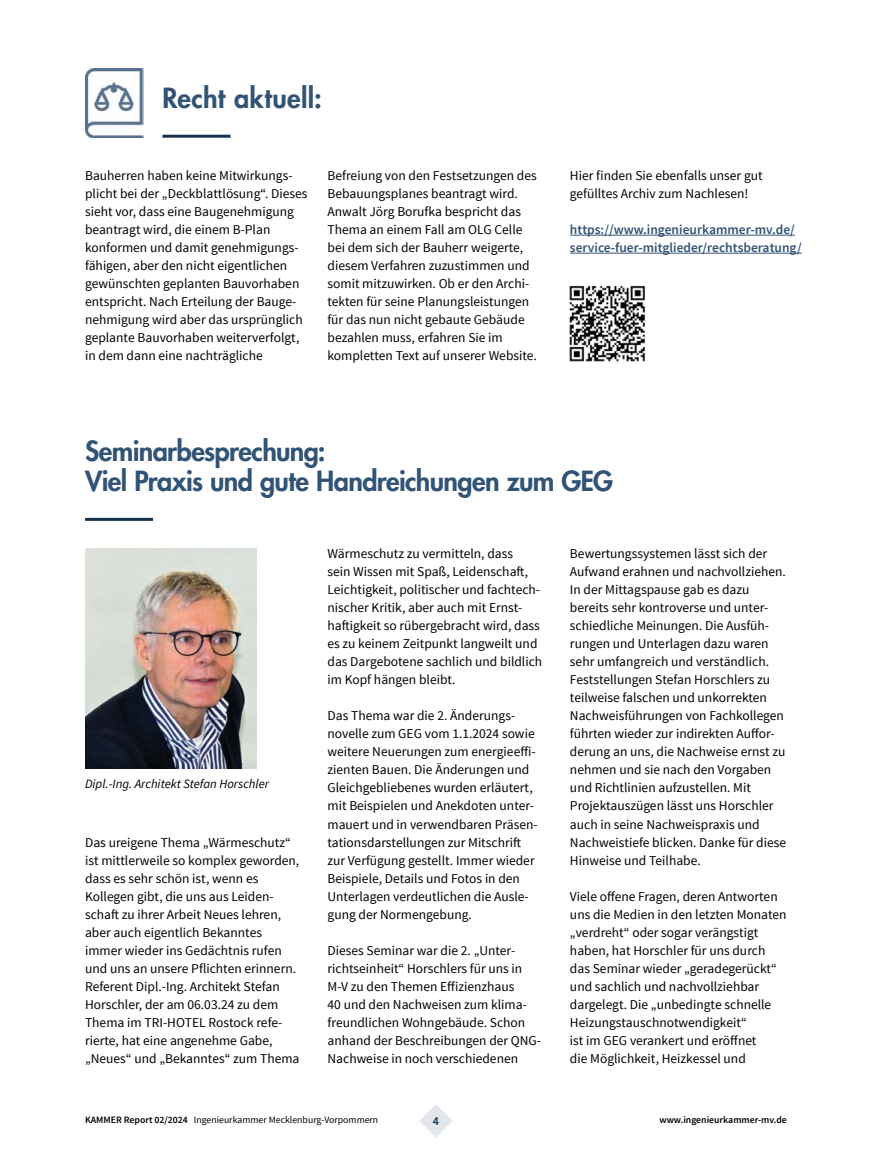
<style>
.page{position:relative;width:872px;height:1170px;background:#fff}
.page>*{position:absolute;margin:0;border:0;box-sizing:border-box;transform-origin:0 0}
.Überschrift_1{font:800 27px/30px "Futura Std";letter-spacing:-.02em;color:#315376}
.Überschrift_1-2{font:800 27px "Futura Std";letter-spacing:.015em;color:#315376}
.Absatz{font:13.5px/18px "Source Sans Pro";color:#000}
.t1{font:600 13.5px/18px "Source Sans Pro";color:#315376}
.Bildunterschrift{font:italic 12.75px "Source Sans Pro";color:#000}
.t2{font:600 12px "Source Sans Pro";color:#133351}
.t3{font:9.75px "Source Sans Pro";color:#000}
.t4{font:600 9.75px "Source Sans Pro";color:#000}
.s1{font-weight:600}
</style>
<div class="page">
<svg style="left:419px;top:1104px;width:34px;height:33px"></svg>
<hr style="left:85px;top:518px;width:68px;height:3px;background:#133351">
<hr style="left:162px;top:135px;width:68px;height:3px;background:#133351">
<hr style="left:570px;top:235px;width:225px;height:1px;background:#315376">
<hr style="left:570px;top:253px;width:231px;height:1px;background:#315376">
<img style="left:569px;top:285px;width:76px;height:77px">
<img style="left:85px;top:68px;width:59px;height:69px">
<img style="left:85px;top:549px;width:172px;height:219px">
<p class="Überschrift_1-2" style="left:162px;top:81px;width:161px">Recht aktuell:</p>
<p class="Absatz" style="left:85px;top:167px;width:224px">Bauherren haben keine Mitwirkungs&shy;plicht bei der „Deckblattlösung“. Dieses sieht vor, dass eine Baugenehmigung beantragt wird, die einem B-Plan konformen und damit genehmigungs&shy;fähigen, aber den nicht eigentlichen gewünschten geplanten Bauvorhaben entspricht. Nach Erteilung der Bauge&shy;nehmigung wird aber das ursprünglich geplante Bauvorhaben weiterverfolgt, in dem dann eine nachträgliche</p>
<p class="Absatz" style="left:327px;top:167px;width:211px">Befreiung von den Festsetzungen des Bebauungsplanes beantragt wird.<br>Anwalt Jörg Borufka bespricht das Thema an einem Fall am OLG Celle bei dem sich der Bauherr weigerte, diesem Verfahren zuzustimmen und somit mitzuwirken. Ob er den Archi&shy;tekten für seine Planungsleistungen für das nun nicht gebaute Gebäude bezahlen muss, erfahren Sie im kompletten Text auf unserer Website.</p>
<p class="Absatz" style="left:570px;top:167px;width:194px">Hier finden Sie ebenfalls unser gut gefülltes Archiv zum Nachlesen!</p>
<p class="t1" style="left:570px;top:221px;width:233px">https://www.ingenieurkammer-mv.de/ service-fuer-mitglieder/rechtsberatung/</p>
<p class="Überschrift_1" style="left:85px;top:436px;width:529px">Seminarbesprechung:<br>Viel Praxis und gute Handreichungen zum GEG</p>
<p class="Bildunterschrift" style="left:85px;top:776px;width:186px">Dipl.-Ing. Architekt Stefan Horschler</p>
<p class="Absatz" style="left:85px;top:833px;width:216px">Das ureigene Thema „Wärmeschutz“ ist mittlerweile so komplex geworden, dass es sehr schön ist, wenn es Kollegen gibt, die uns aus Leiden&shy;schaft zu ihrer Arbeit Neues lehren, aber auch eigentlich Bekanntes immer wieder ins Gedächtnis rufen und uns an unsere Pflichten erinnern.<br>Referent Dipl.-Ing. Architekt Stefan Horschler, der am 06.03.24 zu dem Thema im TRI-HOTEL Rostock refe&shy;rierte, hat eine angenehme Gabe, „Neues“ und „Bekanntes“ zum Thema</p>
<p class="Absatz" style="left:327px;top:545px;width:216px">Wärmeschutz zu vermitteln, dass<br>sein Wissen mit Spaß, Leidenschaft, Leichtigkeit, politischer und fachtech&shy;nischer Kritik, aber auch mit Ernst&shy;haftigkeit so rübergebracht wird, dass es zu keinem Zeitpunkt langweilt und das Dargebotene sachlich und bildlich im Kopf hängen bleibt.</p>
<p class="Absatz" style="left:327px;top:707px;width:212px">Das Thema war die 2. Änderungs&shy;novelle zum GEG vom 1.1.2024 sowie weitere Neuerungen zum energieeffi&shy;zienten Bauen. Die Änderungen und Gleichgebliebenes wurden erläutert, mit Beispielen und Anekdoten unter&shy;mauert und in verwendbaren Präsen&shy;tationsdarstellungen zur Mitschrift zur Verfügung gestellt. Immer wieder Beispiele, Details und Fotos in den Unterlagen verdeutlichen die Ausle&shy;gung der Normengebung.</p>
<p class="Absatz" style="left:327px;top:941px;width:215px">Dieses Seminar war die 2. „Unter&shy;richtseinheit“ Horschlers für uns in M-V zu den Themen Effizienzhaus<br>40 und den Nachweisen zum klima&shy;freundlichen Wohngebäude. Schon anhand der Beschreibungen der QNG-Nachweise in noch verschiedenen</p>
<p class="Absatz" style="left:570px;top:545px;width:218px">Bewertungssystemen lässt sich der Aufwand erahnen und nachvollziehen.<br>In der Mittagspause gab es dazu bereits sehr kontroverse und unter&shy;schiedliche Meinungen. Die Ausfüh&shy;rungen und Unterlagen dazu waren sehr umfangreich und verständlich.<br>Feststellungen Stefan Horschlers zu teilweise falschen und unkorrekten Nachweisführungen von Fachkollegen führten wieder zur indirekten Auffor&shy;derung an uns, die Nachweise ernst zu nehmen und sie nach den Vorgaben und Richtlinien aufzustellen. Mit Projektauszügen lässt uns Horschler auch in seine Nachweispraxis und Nachweistiefe blicken. Danke für diese Hinweise und Teilhabe.</p>
<p class="Absatz" style="left:570px;top:887px;width:218px">Viele offene Fragen, deren Antworten uns die Medien in den letzten Monaten „verdreht“ oder sogar verängstigt haben, hat Horschler für uns durch das Seminar wieder „geradegerückt“ und sachlich und nachvollziehbar dargelegt. Die „unbedingte schnelle Heizungstauschnotwendigkeit“<br>ist im GEG verankert und eröffnet<br>die Möglichkeit, Heizkessel und</p>
<p class="t3" style="left:85px;top:1113px;width:295px"><span class="s1">KAMMER Report 02/2024</span> Ingenieurkammer Mecklenburg-Vorpommern</p>
<p class="t2" style="left:433px;top:1112px;width:8px">4</p>
<p class="t4" style="left:659px;top:1113px;width:129px">www.ingenieurkammer-mv.de</p>
</div>
